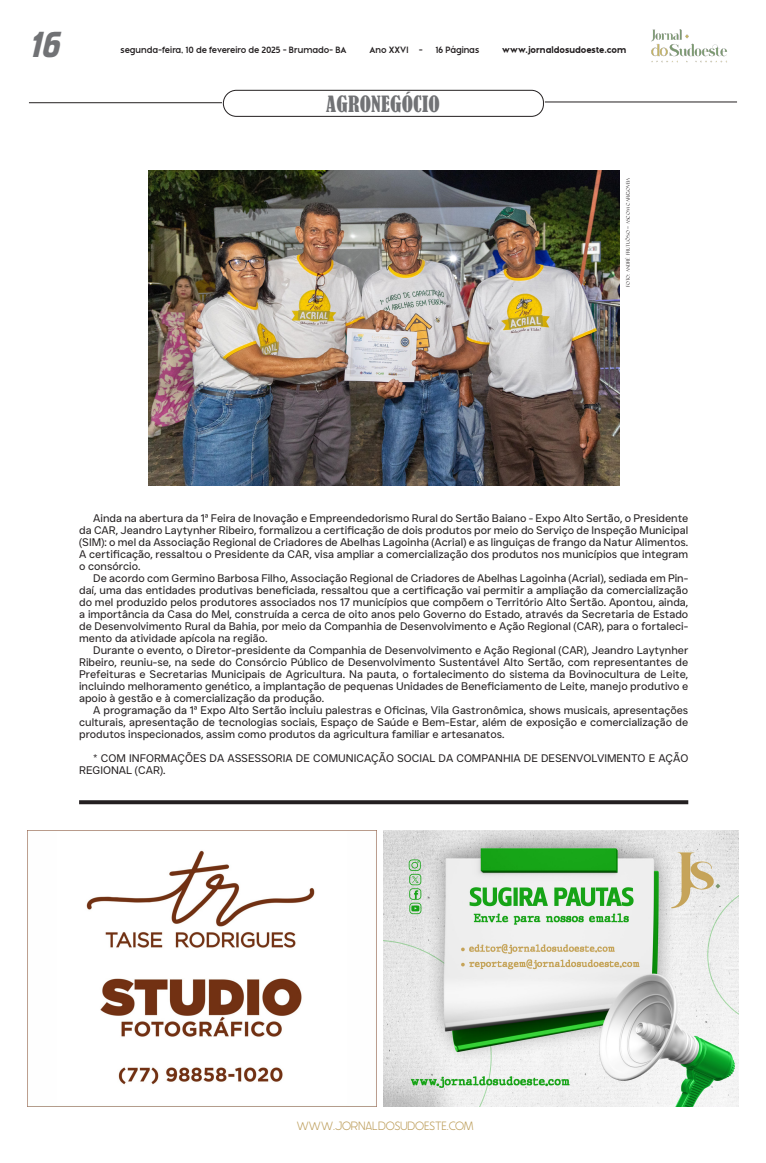
<style>
.page{position:relative;width:766px;height:1163px;background:#fff}
.page>*{position:absolute;margin:0;border:0;box-sizing:border-box;transform-origin:0 0}
.t1{font:italic 700 36px "Monton";color:#717275}
.t2{font:condensed 21px "Bernard";letter-spacing:.01em;color:#717275}
.t3{font:100 12px "Avocado Sans";letter-spacing:.01em;color:#bd9e5b}
.Texto{font:11px/12px "JUST Sans";color:#231f20;text-align:justify}
.Texto_Capa{font:500 9px "Montreal";color:#231f20;scale:.92 1}
.Texto_Capa-2{font:700 9px "Montreal";color:#231f20;scale:.92 1}
.t4{font:5px "Vonca";color:#231f20}
</style>
<div class="page">
<img style="left:651px;top:29px;width:76px;height:34px">
<img style="left:148px;top:171px;width:471px;height:314px">
<img style="left:28px;top:830px;width:349px;height:276px">
<img style="left:384px;top:830px;width:354px;height:276px">
<svg style="left:79px;top:800px;width:609px;height:4px;background:#302c2d"></svg>
<div style="left:223px;top:90px;width:320px;height:27px;border:1px solid #231f20;border-radius:13px"></div>
<hr style="left:29px;top:102px;width:193px;height:1px;background:#231f20">
<hr style="left:544px;top:102px;width:192px;height:1px;background:#231f20">
<p class="t1" style="left:28px;top:24px;width:32px">16</p>
<p class="Texto_Capa" style="left:120px;top:45px;width:247px">segunda-feira, 10 de fevereiro de 2025 - Brumado- BA</p>
<p class="Texto_Capa" style="left:369px;top:45px;width:60px">Ano XXVI -</p>
<p class="Texto_Capa" style="left:435px;top:45px;width:49px">16 Páginas</p>
<p class="Texto_Capa-2" style="left:502px;top:45px;width:136px">www.jornaldosudoeste.com</p>
<p class="t2" style="left:326px;top:92px;width:115px">AGRONEGÓCIO</p>
<p class="t4" style="left:625px;top:287px;width:111px;rotate:-90deg">FOTO: ANDRÉ FRUTUÔSO – ASCOM CAR/GOVBA</p>
<p class="Texto" style="left:79px;top:512px;width:610px;text-indent:14px">Ainda na abertura da 1ª Feira de Inovação e Empreendedorismo Rural do Sertão Baiano - Expo Alto Sertão, o Presidente da CAR, Jeandro Laytynher Ribeiro, formalizou a certificação de dois produtos por meio do Serviço de Inspeção Municipal (SIM): o mel da Associação Regional de Criadores de Abelhas Lagoinha (Acrial) e as linguiças de frango da Natur Alimentos.<br>A certificação, ressaltou o Presidente da CAR, visa ampliar a comercialização dos produtos nos municípios que integram o consórcio.</p>
<p class="Texto" style="left:79px;top:572px;width:610px;text-indent:14px">De acordo com Germino Barbosa Filho, Associação Regional de Criadores de Abelhas Lagoinha (Acrial), sediada em Pin&shy;daí, uma das entidades produtivas beneficiada, ressaltou que a certificação vai permitir a ampliação da comercialização do mel produzido pelos produtores associados nos 17 municípios que compõem o Território Alto Sertão. Apontou, ainda, a importância da Casa do Mel, construída a cerca de oito anos pelo Governo do Estado, através da Secretaria de Estado de Desenvolvimento Rural da Bahia, por meio da Companhia de Desenvolvimento e Ação Regional (CAR), para o fortaleci&shy;mento da atividade apícola na região.</p>
<p class="Texto" style="left:79px;top:644px;width:610px;text-indent:14px">Durante o evento, o Diretor-presidente da Companhia de Desenvolvimento e Ação Regional (CAR), Jeandro Laytynher Ribeiro, reuniu-se, na sede do Consórcio Público de Desenvolvimento Sustentável Alto Sertão, com representantes de Prefeituras e Secretarias Municipais de Agricultura. Na pauta, o fortalecimento do sistema da Bovinocultura de Leite, incluindo melhoramento genético, a implantação de pequenas Unidades de Beneficiamento de Leite, manejo produtivo e apoio à gestão e à comercialização da produção.</p>
<p class="Texto" style="left:79px;top:704px;width:610px;text-indent:14px">A programação da 1ª Expo Alto Sertão incluiu palestras e Oficinas, Vila Gastronômica, shows musicais, apresentações culturais, apresentação de tecnologias sociais, Espaço de Saúde e Bem-Estar, além de exposição e comercialização de produtos inspecionados, assim como produtos da agricultura familiar e artesanatos.</p>
<p class="Texto" style="left:79px;top:752px;width:610px;text-indent:14px">* COM INFORMAÇÕES DA ASSESSORIA DE COMUNICAÇÃO SOCIAL DA COMPANHIA DE DESENVOLVIMENTO E AÇÃO<br>REGIONAL (CAR).</p>
<p class="t3" style="left:297px;top:1120px;width:178px">WWW.JORNALDOSUDOESTE.COM</p>
</div>
